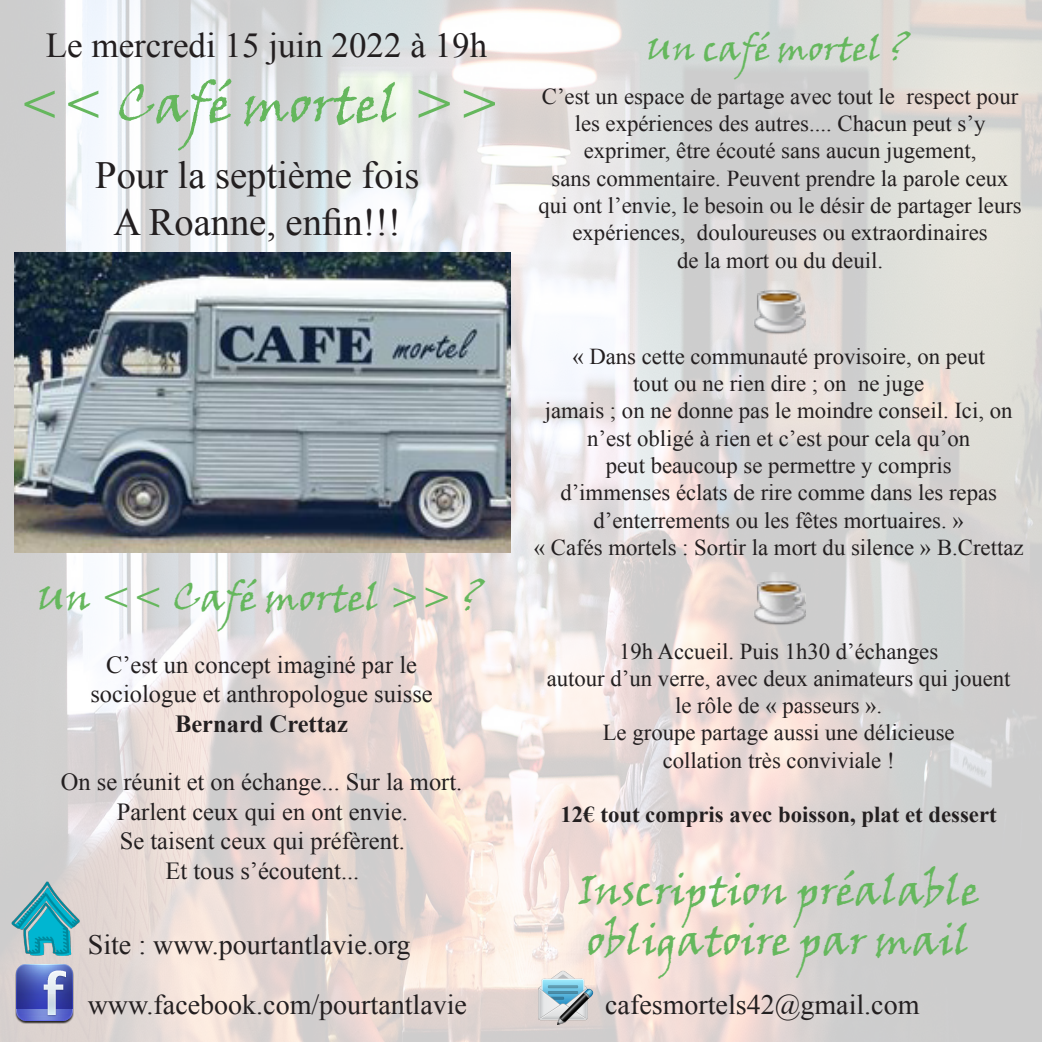
<style>
.page{position:relative;width:1042px;height:1042px;background:#fff}
.page>*{position:absolute;margin:0;border:0;box-sizing:border-box;transform-origin:0 0}
.t1{font:52.5px "Viner Hand ITC";color:#65b75d}
.t2{font:42px/50.4px "Viner Hand ITC";color:#65b75d}
.t3{font:38.5px "Times New Roman";color:#231f20}
.t4{font:38.5px "Viner Hand ITC";color:#65b75d}
.t5{font:35px "Times New Roman";color:#231f20}
.t6{font:35px "Viner Hand ITC";color:#65b75d}
.t7{font:28px "Times New Roman";color:#231f20}
.t8{font:24.5px "Times New Roman";color:#231f20}
.t9{font:700 24.5px "Times New Roman";color:#231f20}
.t10{font:22.75px/27.3px "Times New Roman";color:#231f20;text-align:center}
.t11{font:700 22.75px "Times New Roman";color:#231f20}
.s1{font-size:54.25px}
</style>
<div class="page">
<img style="left:0;top:0;width:1042px;height:1042px">
<img style="left:15px;top:253px;width:495px;height:299px">
<img style="left:14px;top:962px;width:63px;height:63px">
<img style="left:4px;top:876px;width:84px;height:84px">
<img style="left:752px;top:281px;width:56px;height:56px">
<img style="left:752px;top:572px;width:56px;height:55px">
<img style="left:531px;top:963px;width:63px;height:63px">
<p class="t5" style="left:46px;top:20px;width:443px">Le mercredi 15 juin 2022 à 19h</p>
<p class="t1" style="left:18px;top:71px;width:486px">&lt;&lt; Café mortel <span class="s1">&gt;&gt;</span></p>
<p class="t3" style="left:95px;top:148px;width:326px">Pour la septième fois</p>
<p class="t3" style="left:113px;top:194px;width:289px">A Roanne, enfin!!!</p>
<p class="t4" style="left:37px;top:573px;width:448px">Un &lt;&lt; Café mortel &gt;&gt; ?</p>
<p class="t8" style="left:106px;top:647px;width:312px">C’est un concept imaginé par le</p>
<p class="t8" style="left:90px;top:676px;width:344px">sociologue et anthropologue suisse</p>
<p class="t9" style="left:175px;top:705px;width:175px">Bernard Crettaz</p>
<p class="t8" style="left:61px;top:765px;width:403px">On se réunit et on échange... Sur la mort.</p>
<p class="t8" style="left:117px;top:794px;width:293px">Parlent ceux qui en ont envie.</p>
<p class="t8" style="left:120px;top:823px;width:287px">Se taisent ceux qui préfèrent.</p>
<p class="t8" style="left:165px;top:853px;width:195px">Et tous s’écoutent...</p>
<p class="t7" style="left:88px;top:924px;width:324px">Site : www.pourtantlavie.org</p>
<p class="t7" style="left:88px;top:985px;width:381px">www.facebook.com/pourtantlavie</p>
<p class="t6" style="left:646px;top:27px;width:265px">Un café mortel ?</p>
<p class="t10" style="left:542px;top:82px;width:478px">C’est un espace de partage avec tout le respect pour les expériences des autres.... Chacun peut s’y</p>
<p class="t10" style="left:584px;top:136px;width:394px">exprimer, être écouté sans aucun jugement,</p>
<p class="t10" style="left:551px;top:164px;width:458px">sans commentaire. Peuvent prendre la parole ceux</p>
<p class="t10" style="left:538px;top:191px;width:485px">qui ont l’envie, le besoin ou le désir de partager leurs</p>
<p class="t10" style="left:572px;top:218px;width:417px">expériences, douloureuses ou extraordinaires</p>
<p class="t10" style="left:677px;top:246px;width:208px">de la mort ou du deuil.</p>
<p class="t10" style="left:572px;top:342px;width:414px">« Dans cette communauté provisoire, on peut</p>
<p class="t10" style="left:633px;top:369px;width:293px">tout ou ne rien dire ; on ne juge</p>
<p class="t10" style="left:545px;top:396px;width:469px">jamais ; on ne donne pas le moindre conseil. Ici, on n’est obligé à rien et c’est pour cela qu’on</p>
<p class="t10" style="left:606px;top:451px;width:347px">peut beaucoup se permettre y compris</p>
<p class="t10" style="left:560px;top:478px;width:438px">d’immenses éclats de rire comme dans les repas</p>
<p class="t10" style="left:593px;top:505px;width:372px">d’enterrements ou les fêtes mortuaires. »</p>
<p class="t10" style="left:534px;top:533px;width:491px">« Cafés mortels : Sortir la mort du silence » B.Crettaz</p>
<p class="t10" style="left:619px;top:636px;width:321px">19h Accueil. Puis 1h30 d’échanges</p>
<p class="t10" style="left:547px;top:664px;width:465px">autour d’un verre, avec deux animateurs qui jouent</p>
<p class="t10" style="left:675px;top:691px;width:209px">le rôle de « passeurs ».</p>
<p class="t10" style="left:603px;top:718px;width:353px">Le groupe partage aussi une délicieuse</p>
<p class="t10" style="left:663px;top:746px;width:233px">collation très conviviale !</p>
<p class="t11" style="left:560px;top:798px;width:438px">12€ tout compris avec boisson, plat et dessert</p>
<p class="t2" style="left:578px;top:863px;width:403px">Inscription préalable obligatoire par mail</p>
<p class="t7" style="left:605px;top:985px;width:316px">cafesmortels42@gmail.com</p>
</div>
